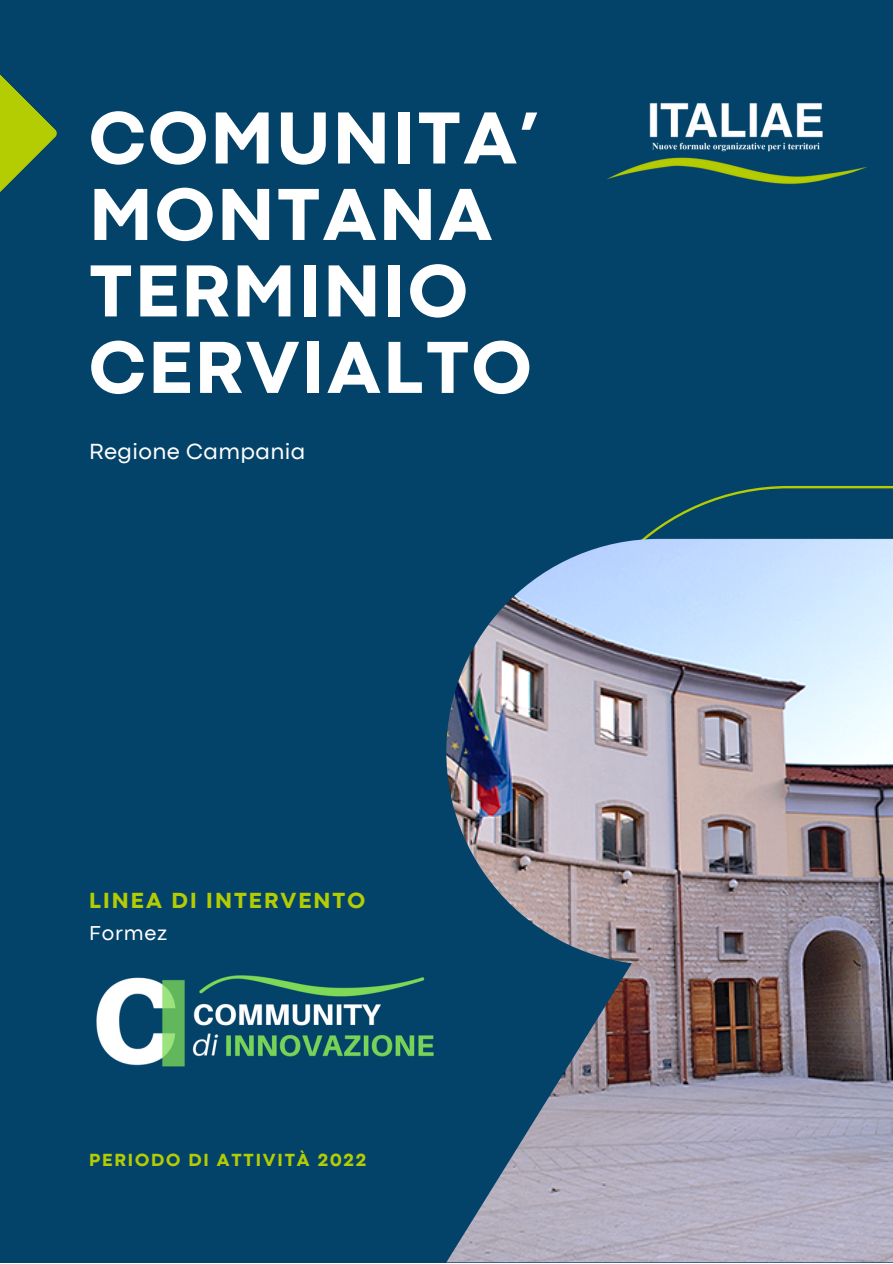
<style>
.page{position:relative;width:893px;height:1264px;background:#fff}
.page>*{position:absolute;margin:0;border:0;box-sizing:border-box;transform-origin:0 0}
.t1{font:800 76.8px/76.5px "Codec Pro";letter-spacing:.035em;color:#fff}
.t2{font:800 22.8px "Codec Pro";letter-spacing:.09em;color:#b4cc02}
.t3{font:22.8px "Codec Pro";letter-spacing:.015em;color:#fff}
.t4{font:21px "Codec Pro";letter-spacing:.035em;color:#fff}
.t5{font:800 18.3px "Codec Pro";letter-spacing:.1em;color:#b4cc02}
</style>
<div class="page">
<div style="left:0;top:0;width:892px;height:1262px;background:#044369"></div>
<svg style="left:642px;top:486px;width:250px;height:53px"></svg>
<img style="left:446px;top:539px;width:446px;height:723px">
<svg style="left:0;top:75px;width:57px;height:117px"></svg>
<img style="left:608px;top:103px;width:258px;height:81px">
<img style="left:96px;top:975px;width:338px;height:92px">
<p class="t1" style="left:89px;top:105px;width:452px">COMUNITA’<br>MONTANA<br>TERMINIO<br>CERVIALTO</p>
<p class="t3" style="left:89px;top:443px;width:217px">Regione Campania</p>
<p class="t2" style="left:89px;top:892px;width:277px">LINEA DI INTERVENTO</p>
<p class="t4" style="left:89px;top:926px;width:79px">Formez</p>
<p class="t5" style="left:89px;top:1153px;width:278px">PERIODO DI ATTIVITÀ 2022</p>
</div>
